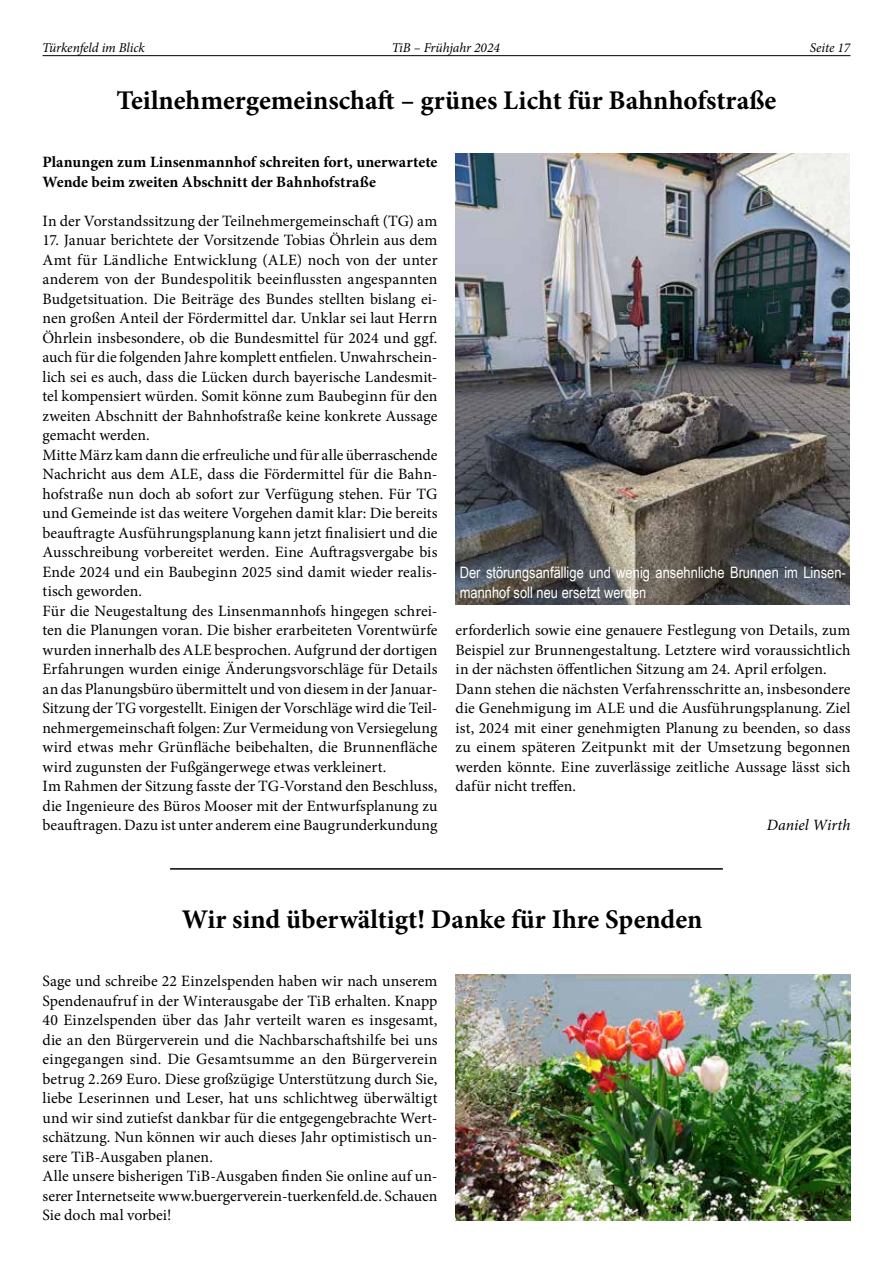
<style>
.page{position:relative;width:893px;height:1263px;background:#fff}
.page>*{position:absolute;margin:0;border:0;box-sizing:border-box;transform-origin:0 0}
.t1{font:700 27px "Minion Pro";color:#000}
.t2{font:15.75px/19.5px "Minion Pro";letter-spacing:.005em;color:#000}
.t3{font:700 15.75px/19.5px "Minion Pro";color:#000}
.t4{font:15.75px/19.5px "Arial Narrow";color:#fff}
.t5{font:italic 15.75px "Minion Pro";color:#000}
.t6{font:italic 13.5px "Minion Pro";letter-spacing:-.01em;color:#000}
</style>
<div class="page">
<hr style="left:43px;top:55px;width:807px;height:1px;background:#000">
<img style="left:455px;top:154px;width:395px;height:450px">
<img style="left:455px;top:974px;width:395px;height:246px">
<hr style="left:170px;top:868px;width:553px;height:2px;background:#000">
<p class="t6" style="left:42px;top:39px;width:104px">Türkenfeld im Blick</p>
<p class="t6" style="left:392px;top:39px;width:110px">TiB – Frühjahr 2024</p>
<p class="t6" style="left:810px;top:39px;width:42px">Seite 17</p>
<h1 class="t1" style="left:117px;top:81px;width:661px">Teilnehmergemeinschaft – grünes Licht für Bahnhofstraße</h1>
<p class="t3" style="left:43px;top:152px;width:396px">Planungen zum Linsenmannhof schreiten fort, unerwartete<br>Wende beim zweiten Abschnitt der Bahnhofstraße</p>
<p class="t2" style="left:43px;top:211px;width:396px">In der Vorstandssitzung der Teilnehmergemeinschaft (TG) am</p>
<p class="t2" style="left:43px;top:230px;width:396px">17. Januar berichtete der Vorsitzende Tobias Öhrlein aus dem Amt für Ländliche Entwicklung (ALE) noch von der unter anderem von der Bundespolitik beeinflussten angespannten Budgetsituation. Die Beiträge des Bundes stellten bislang ei&shy;nen großen Anteil der Fördermittel dar. Unklar sei laut Herrn Öhrlein insbesondere, ob die Bundesmittel für 2024 und ggf. auch für die folgenden Jahre komplett entfielen. Unwahrschein&shy;lich sei es auch, dass die Lücken durch bayerische Landesmit&shy;tel kompensiert würden. Somit könne zum Baubeginn für den zweiten Abschnitt der Bahnhofstraße keine konkrete Aussage gemacht werden.<br>Mitte März kam dann die erfreuliche und für alle überraschende Nachricht aus dem ALE, dass die Fördermittel für die Bahn&shy;hofstraße nun doch ab sofort zur Verfügung stehen. Für TG und Gemeinde ist das weitere Vorgehen damit klar: Die bereits beauftragte Ausführungsplanung kann jetzt finalisiert und die Ausschreibung vorbereitet werden. Eine Auftragsvergabe bis Ende 2024 und ein Baubeginn 2025 sind damit wieder realis&shy;tisch geworden.<br>Für die Neugestaltung des Linsenmannhofs hingegen schrei&shy;ten die Planungen voran. Die bisher erarbeiteten Vorentwürfe wurden innerhalb des ALE besprochen. Aufgrund der dortigen Erfahrungen wurden einige Änderungsvorschläge für Details an das Planungsbüro übermittelt und von diesem in der Januar-Sitzung der TG vorgestellt. Einigen der Vorschläge wird die Teil&shy;nehmergemeinschaft folgen: Zur Vermeidung von Versiegelung wird etwas mehr Grünfläche beibehalten, die Brunnenfläche wird zugunsten der Fußgängerwege etwas verkleinert.<br>Im Rahmen der Sitzung fasste der TG-Vorstand den Beschluss, die Ingenieure des Büros Mooser mit der Entwurfsplanung zu beauftragen. Dazu ist unter anderem eine Baugrunderkundung</p>
<p class="t4" style="left:460px;top:562px;width:388px">Der störungsanfällige und wenig ansehnliche Brunnen im Linsen&shy;mannhof soll neu ersetzt werden</p>
<p class="t2" style="left:455px;top:620px;width:396px">erforderlich sowie eine genauere Festlegung von Details, zum Beispiel zur Brunnengestaltung. Letztere wird voraussichtlich in der nächsten öffentlichen Sitzung am 24. April erfolgen.<br>Dann stehen die nächsten Verfahrensschritte an, insbesondere die Genehmigung im ALE und die Ausführungsplanung. Ziel ist, 2024 mit einer genehmigten Planung zu beenden, so dass zu einem späteren Zeitpunkt mit der Umsetzung begonnen werden könnte. Eine zuverlässige zeitliche Aussage lässt sich dafür nicht treffen.</p>
<p class="t5" style="left:767px;top:814px;width:85px">Daniel Wirth</p>
<h1 class="t1" style="left:182px;top:900px;width:522px">Wir sind überwältigt! Danke für Ihre Spenden</h1>
<p class="t2" style="left:43px;top:971px;width:396px">Sage und schreibe 22 Einzelspenden haben wir nach unserem Spendenaufruf in der Winterausgabe der TiB erhalten. Knapp 40 Einzelspenden über das Jahr verteilt waren es insgesamt, die an den Bürgerverein und die Nachbarschaftshilfe bei uns eingegangen sind. Die Gesamtsumme an den Bürgerverein betrug 2.269 Euro. Diese großzügige Unterstützung durch Sie, liebe Leserinnen und Leser, hat uns schlichtweg überwältigt und wir sind zutiefst dankbar für die entgegengebrachte Wert&shy;schätzung. Nun können wir auch dieses Jahr optimistisch un&shy;sere TiB-Ausgaben planen.<br>Alle unsere bisherigen TiB-Ausgaben finden Sie online auf un&shy;serer Internetseite www.buergerverein-tuerkenfeld.de. Schauen Sie doch mal vorbei!</p>
</div>
